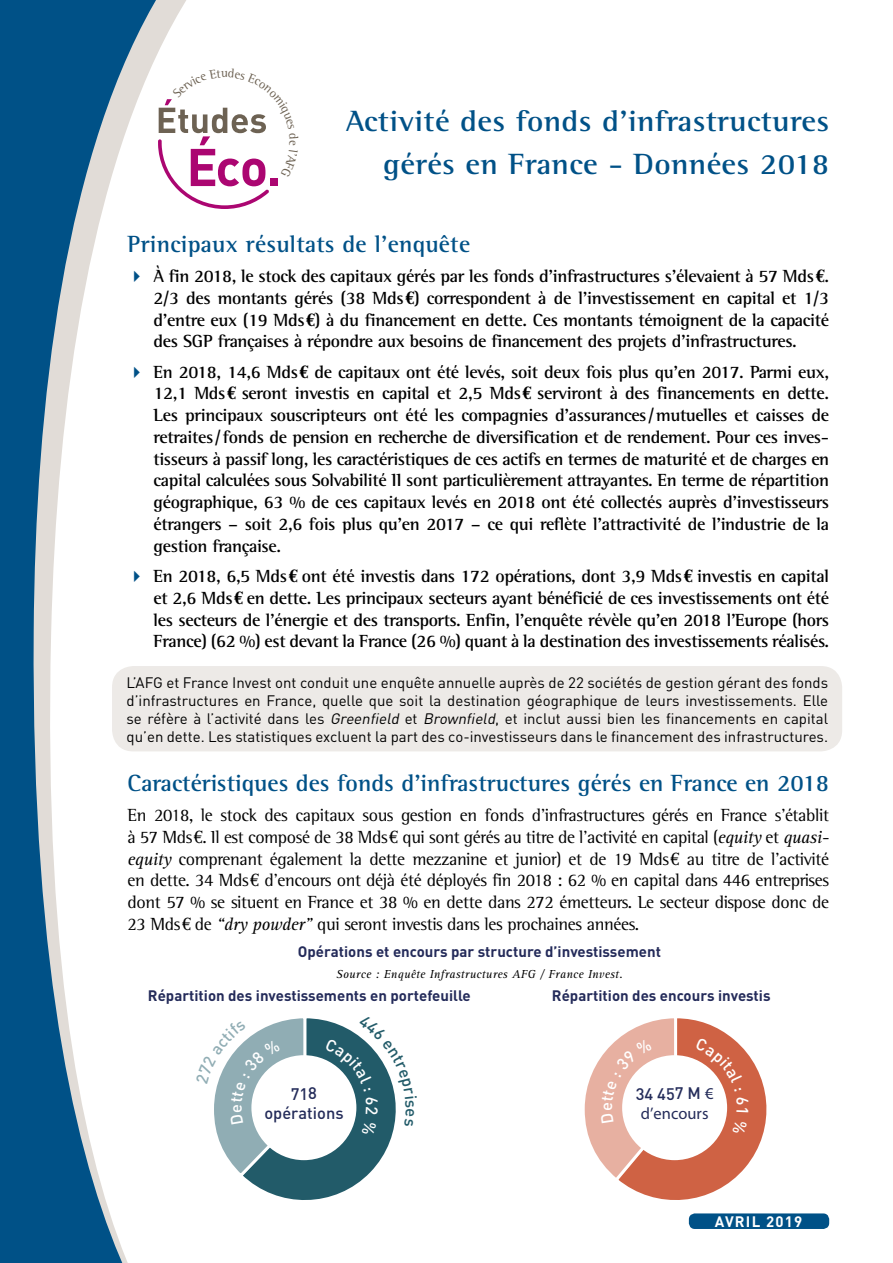
<style>
.page{position:relative;width:893px;height:1263px;background:#fff}
.page>*{position:absolute;margin:0;border:0;box-sizing:border-box;transform-origin:0 0}
.t1{font:700 30px/43.5px "Rotis Semi Serif";letter-spacing:.01em;color:#005187;text-align:right;scale:1.05 1}
.t2{font:700 24px "Rotis Semi Serif";color:#005187}
.t3{font:700 18px/21.8px "Rotis Semi Serif";letter-spacing:-.02em;color:#000;text-align:justify}
.t4{font:18px/21.8px "Rotis Semi Serif";letter-spacing:-.02em;color:#000;text-align:justify}
.t5{font:500 16.5px/19.5px "DIN";letter-spacing:-.005em;color:#242c5a;text-align:center}
.t6{font:16.5px "Myriad Pro";letter-spacing:-.005em;color:#242c5a}
.t7{font:500 16.5px "DIN";color:#fff}
.t8{font:15px/18px "DIN";color:#000;text-align:justify}
.t9{font:700 15px "DIN";color:#242b5a}
.t10{font:700 15px "DIN";letter-spacing:.08em;color:#fff}
.t11{font:italic 12px "Rotis Serif";letter-spacing:.025em;color:#000}
.s1{color:#005187}
.s2{font-family:"Euro Serif"}
.s3{font-style:italic}
.s4{font-family:"Rotis Serif";font-style:italic}
.s5{font-family:"Myriad Pro";font-weight:400}
</style>
<div class="page">
<div style="left:689px;top:1213px;width:140px;height:16px;background:#005187;border-radius:6px"></div>
<div style="left:112px;top:666px;width:730px;height:85px;background:#edeae7;border-radius:21px"></div>
<svg style="left:0;top:0;width:194px;height:1263px"></svg>
<svg style="left:158px;top:68px;width:120px;height:141px"></svg>
<svg style="left:214px;top:1018px;width:182px;height:182px"></svg>
<svg style="left:584px;top:1018px;width:183px;height:182px"></svg>
<h1 class="t1" style="left:346px;top:99px;width:462px">Activité des fonds d’infrastructures gérés en France - Données 2018</h1>
<h2 class="t2" style="left:128px;top:229px;width:344px">Principaux résultats de l’enquête</h2>
<p class="t3" style="left:154px;top:265px;width:677px;text-indent:-26px"><span class="s1">✔</span> À fin 2018, le stock des capitaux gérés par les fonds d’infrastructures s’élevaient à 57 Mds<span class="s2">€</span>.<br>2/3 des montants gérés (38 Mds<span class="s2">€</span>) correspondent à de l’investissement en capital et 1/3 d’entre eux (19 Mds<span class="s2">€</span>) à du financement en dette. Ces montants témoignent de la capacité des SGP françaises à répondre aux besoins de financement des projets d’infrastructures.</p>
<p class="t3" style="left:154px;top:361px;width:677px;text-indent:-26px"><span class="s1">✔</span> En 2018, 14,6 Mds<span class="s2">€</span> de capitaux ont été levés, soit deux fois plus qu’en 2017. Parmi eux, 12,1 Mds<span class="s2">€</span> seront investis en capital et 2,5 Mds<span class="s2">€</span> serviront à des financements en dette.<br>Les principaux souscripteurs ont été les compagnies d’assurances/mutuelles et caisses de retraites/fonds de pension en recherche de diversification et de rendement. Pour ces inves&shy;tisseurs à passif long, les caractéristiques de ces actifs en termes de maturité et de charges en capital calculées sous Solvabilité II sont particulièrement attrayantes. En terme de répartition géographique, 63 % de ces capitaux levés en 2018 ont été collectés auprès d’investisseurs étrangers – soit 2,6 fois plus qu’en 2017 – ce qui reflète l’attractivité de l’industrie de la gestion française.</p>
<p class="t3" style="left:154px;top:565px;width:677px;text-indent:-26px"><span class="s1">✔</span> En 2018, 6,5 Mds<span class="s2">€</span> ont été investis dans 172 opérations, dont 3,9 Mds<span class="s2">€</span> investis en capital et 2,6 Mds<span class="s2">€</span> en dette. Les principaux secteurs ayant bénéficié de ces investissements ont été les secteurs de l’énergie et des transports. Enfin, l’enquête révèle qu’en 2018 l’Europe (hors France) (62 %) est devant la France (26 %) quant à la destination des investissements réalisés.</p>
<p class="t8" style="left:126px;top:673px;width:703px">L’AFG et France Invest ont conduit une enquête annuelle auprès de 22 sociétés de gestion gérant des fonds d’infrastructures en France, quelle que soit la destination géographique de leurs investissements. Elle se réfère à l’activité dans les <span class="s3">Greenfield</span> et <span class="s3">Brownfield</span>, et inclut aussi bien les financements en capital qu’en dette. Les statistiques excluent la part des co-investisseurs dans le financement des infrastructures.</p>
<h2 class="t2" style="left:128px;top:768px;width:703px">Caractéristiques des fonds d’infrastructures gérés en France en 2018</h2>
<p class="t4" style="left:128px;top:804px;width:703px">En 2018, le stock des capitaux sous gestion en fonds d’infrastructures gérés en France s’établit à 57 Mds<span class="s2">€</span>. Il est composé de 38 Mds<span class="s2">€</span> qui sont gérés au titre de l’activité en capital (<span class="s4">equity</span> et <span class="s4">quasi&shy;equity</span> comprenant également la dette mezzanine et junior) et de 19 Mds<span class="s2">€</span> au titre de l’activité en dette. 34 Mds<span class="s2">€</span> d’encours ont déjà été déployés fin 2018 : 62 % en capital dans 446 entreprises dont 57 % se situent en France et 38 % en dette dans 272 émetteurs. Le secteur dispose donc de 23 Mds<span class="s2">€</span> de <span class="s4">“dry powder”</span> qui seront investis dans les prochaines années.</p>
<p class="t9" style="left:298px;top:941px;width:365px">Opérations et encours par structure d’investissement</p>
<p class="t11" style="left:336px;top:967px;width:288px">Source : Enquête Infrastructures AFG / France Invest.</p>
<p class="t9" style="left:148px;top:986px;width:324px">Répartition des investissements en portefeuille</p>
<p class="t9" style="left:552px;top:986px;width:220px">Répartition des encours investis</p>
<p class="t7" style="left:225px;top:1112px;width:11px;rotate:-90deg">e</p>
<p class="t5" style="left:264px;top:1083px;width:81px">718 opérations</p>
<p class="t5" style="left:636px;top:1083px;width:79px">34 457 M <span class="s5">€</span></p>
<p class="t6" style="left:641px;top:1103px;width:69px">d’encours</p>
<p class="t10" style="left:715px;top:1211px;width:89px">AVRIL 2019</p>
</div>
